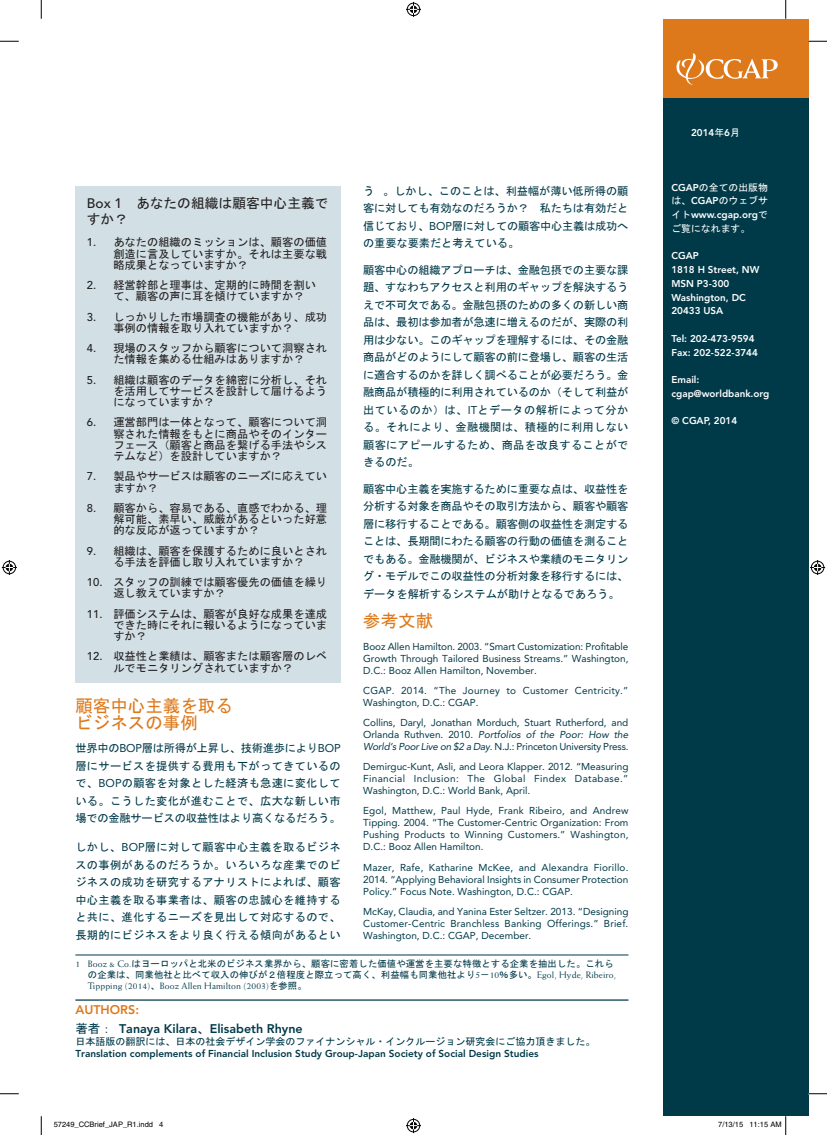
<style>
.page{position:relative;width:827px;height:1135px;background:#fff}
.page>*{position:absolute;margin:0;border:0;box-sizing:border-box;transform-origin:0 0}
.subhead_1{font:17.5px/17.5px "MS Gothic";color:#de791b}
.body_text{font:17.5px "MS Gothic";color:#de791b}
.t1{font:13.75px/15.9px "MS Gothic";color:#231f20}
.body_text-2{font:800 12.5px "Avenir";color:#003a49}
.body_text-3{font:800 12.5px "Avenir";color:#de791b}
.body_text-4{font:11.25px/17.5px "MS Gothic";letter-spacing:-.01em;color:#003a49;text-align:justify}
.t2{font:11.25px/11.2px "MS Gothic";color:#231f20;text-align:justify}
.bibliography{font:10px/12px "Avenir";color:#003a49;text-align:justify}
.bibliography-2{font:800 10px "Avenir";color:#003a49}
.bibliography-3{font:10px/12px "Avenir";letter-spacing:.02em;color:#003a49}
.bibliography-4{font:10px "MS Gothic";color:#003a49}
.t3{font:800 9.88px/13.8px "Avenir";color:#fff}
.t4{font:9.88px/13.8px "MS Gothic";color:#fff;text-align:justify}
.first_footnote{font:9.38px/11.2px "MS Gothic";letter-spacing:.01em;color:#003a49}
.t5{font:7.5px "Helvetica";color:#000}
.s1{font-family:"Avenir";font-weight:500}
.s2{font-family:"Avenir"}
.s3{font-style:italic}
.s4{font-family:"Weiss"}
.s5{font-family:"MS Gothic";font-weight:400}
.s6{font-family:"Avenir";font-weight:800}
</style>
<div class="page">
<hr style="left:75px;top:999px;width:553px;height:2px;background:#003a49">
<div style="left:663px;top:86px;width:145px;height:1030px;background:#003a49"></div>
<div style="left:663px;top:19px;width:145px;height:79px;background:#de791b"></div>
<svg style="left:676px;top:54px;width:101px;height:31px"></svg>
<hr style="left:75px;top:955px;width:553px;height:1px;background:#003a49">
<div style="left:76px;top:186px;width:265px;height:497px;background:#d2e0e6"></div>
<svg style="left:0;top:40px;width:19px;height:2px"></svg>
<svg style="left:808px;top:40px;width:19px;height:2px"></svg>
<svg style="left:0;top:1093px;width:19px;height:1px"></svg>
<svg style="left:808px;top:1093px;width:19px;height:1px"></svg>
<svg style="left:40px;top:0;width:2px;height:19px"></svg>
<svg style="left:40px;top:1116px;width:2px;height:19px"></svg>
<svg style="left:785px;top:0;width:1px;height:19px"></svg>
<svg style="left:406px;top:2px;width:15px;height:15px"></svg>
<svg style="left:406px;top:1118px;width:15px;height:15px"></svg>
<svg style="left:2px;top:560px;width:15px;height:15px"></svg>
<svg style="left:810px;top:560px;width:15px;height:15px"></svg>
<svg style="left:785px;top:1116px;width:1px;height:19px"></svg>
<p class="t1" style="left:87px;top:195px;width:243px"><span class="s1">Box 1</span>　あなたの組織は顧客中心主義ですか？</p>
<p class="t2" style="left:113px;top:237px;width:215px;text-indent:-27px"><span class="s1">1.</span> あなたの組織のミッションは、顧客の価値創造に言及していますか。それは主要な戦略成果となっていますか？</p>
<p class="t2" style="left:113px;top:279px;width:204px;text-indent:-27px"><span class="s1">2.</span> 経営幹部と理事は、定期的に時間を割いて、顧客の声に耳を傾けていますか？</p>
<p class="t2" style="left:113px;top:311px;width:215px;text-indent:-27px"><span class="s1">3.</span> しっかりした市場調査の機能があり、成功事例の情報を取り入れていますか？</p>
<p class="t2" style="left:87px;top:342px;width:242px;text-align:center"><span class="s1">4.</span> 現場のスタッフから顧客について洞察された情報を集める仕組みはありますか？</p>
<p class="t2" style="left:113px;top:374px;width:215px;text-indent:-27px"><span class="s1">5.</span> 組織は顧客のデータを綿密に分析し、それを活用してサービスを設計して届けるようになっていますか？</p>
<p class="t2" style="left:113px;top:417px;width:215px;text-indent:-27px"><span class="s1">6.</span> 運営部門は一体となって、顧客について洞察された情報をもとに商品やそのインターフェース（顧客と商品を繋げる手法やシステムなど）を設計していますか？</p>
<p class="t2" style="left:113px;top:471px;width:215px;text-indent:-27px"><span class="s1">7.</span> 製品やサービスは顧客のニーズに応えていますか？</p>
<p class="t2" style="left:113px;top:502px;width:215px;text-indent:-27px"><span class="s1">8.</span> 顧客から、容易である、直感でわかる、理解可能、素早い、威厳があるといった好意的な反応が返っていますか？</p>
<p class="t2" style="left:87px;top:545px;width:242px;text-align:center"><span class="s1">9.</span> 組織は、顧客を保護するために良いとされる手法を評価し取り入れていますか？</p>
<p class="t2" style="left:113px;top:576px;width:215px;text-indent:-27px"><span class="s1">10.</span> スタッフの訓練では顧客優先の価値を繰り返し教えていますか？</p>
<p class="t2" style="left:113px;top:608px;width:215px;text-indent:-27px"><span class="s1">11.</span> 評価システムは、顧客が良好な成果を達成できた時にそれに報いるようになっていますか？</p>
<p class="t2" style="left:113px;top:651px;width:215px;text-indent:-27px"><span class="s1">12.</span> 収益性と業績は、顧客または顧客層のレベルでモニタリングされていますか？</p>
<p class="subhead_1" style="left:75px;top:696px;width:159px">顧客中心主義を取るビジネスの事例</p>
<p class="body_text-4" style="left:75px;top:739px;width:267px">世界中の<span class="s2">BOP</span>層は所得が上昇し、技術進歩により<span class="s2">BOP</span>層にサービスを提供する費用も下がってきているので、<span class="s2">BOP</span>の顧客を対象とした経済も急速に変化している。こうした変化が進むことで、広大な新しい市場での金融サービスの収益性はより高くなるだろう。</p>
<p class="body_text-4" style="left:75px;top:838px;width:267px">しかし、<span class="s2">BOP</span>層に対して顧客中心主義を取るビジネスの事例があるのだろうか。いろいろな産業でのビジネスの成功を研究するアナリストによれば、顧客中心主義を取る事業者は、顧客の忠誠心を維持すると共に、進化するニーズを見出して対応するので、長期的にビジネスをより良く行える傾向があるとい</p>
<p class="body_text-4" style="left:363px;top:182px;width:267px">う 。しかし、このことは、利益幅が薄い低所得の顧客に対しても有効なのだろうか？　私たちは有効だと信じており、<span class="s2">BOP</span>層に対しての顧客中心主義は成功への重要な要素だと考えている。</p>
<p class="body_text-4" style="left:363px;top:261px;width:267px">顧客中心の組織アプローチは、金融包摂での主要な課題、すなわちアクセスと利用のギャップを解決するうえで不可欠である。金融包摂のための多くの新しい商品は、最初は参加者が急速に増えるのだが、実際の利用は少ない。このギャップを理解するには、その金融商品がどのようにして顧客の前に登場し、顧客の生活に適合するのかを詳しく調べることが必要だろう。金融商品が積極的に利用されているのか（そして利益が出ているのか）は、<span class="s2">IT</span>とデータの解析によって分かる。それにより、金融機関は、積極的に利用しない顧客にアピールするため、商品を改良することができるのだ。</p>
<p class="body_text-4" style="left:363px;top:480px;width:267px">顧客中心主義を実施するために重要な点は、収益性を分析する対象を商品やその取引方法から、顧客や顧客層に移行することである。顧客側の収益性を測定することは、長期間にわたる顧客の行動の価値を測ることでもある。金融機関が、ビジネスや業績のモニタリング・モデルでこの収益性の分析対象を移行するには、データを解析するシステムが助けとなるであろう。</p>
<p class="body_text" style="left:363px;top:612px;width:71px">参考文献</p>
<p class="bibliography" style="left:363px;top:641px;width:267px">Booz Allen Hamilton. 2003. “Smart Customization: Profitable Growth Through Tailored Business Streams.” Washington, D.C.: Booz Allen Hamilton, November.</p>
<p class="bibliography-3" style="left:363px;top:685px;width:267px">CGAP. 2014. “The Journey to Customer Centricity.”<br>Washington, D.C.: CGAP.</p>
<p class="bibliography" style="left:363px;top:717px;width:267px">Collins, Daryl, Jonathan Morduch, Stuart Rutherford, and Orlanda Ruthven. 2010. <span class="s3">Portfolios of the Poor: How the World’s Poor Live on $2 a Day</span>. N.J.: Princeton University Press.</p>
<p class="bibliography" style="left:363px;top:761px;width:267px">Demirguc-Kunt, Asli, and Leora Klapper. 2012. “Measuring Financial Inclusion: The Global Findex Database.” Washington, D.C.: World Bank, April.</p>
<p class="bibliography" style="left:363px;top:805px;width:267px">Egol, Matthew, Paul Hyde, Frank Ribeiro, and Andrew Tipping. 2004. “The Customer-Centric Organization: From Pushing Products to Winning Customers.” Washington, D.C.: Booz Allen Hamilton.</p>
<p class="bibliography" style="left:363px;top:861px;width:267px">Mazer, Rafe, Katharine McKee, and Alexandra Fiorillo.<br>2014. “Applying Behavioral Insights in Consumer Protection Policy.” Focus Note. Washington, D.C.: CGAP.</p>
<p class="bibliography" style="left:363px;top:905px;width:267px">McKay, Claudia, and Yanina Ester Seltzer. 2013. “Designing Customer-Centric Branchless Banking Offerings.” Brief.<br>Washington, D.C.: CGAP, December.</p>
<p class="first_footnote" style="left:88px;top:957px;width:529px;text-indent:-12px"><span class="s4">1 Booz &amp; Co.</span>はヨーロッパと北米のビジネス業界から、顧客に密着した価値や運営を主要な特徴とする企業を抽出した。これらの企業は、同業他社と比べて収入の伸びが２倍程度と際立って高く、利益幅も同業他社より<span class="s4">5</span>－<span class="s4">10</span>％多い。<span class="s4">Egol, Hyde, Ribeiro,<br>Tippping (2014)</span>、<span class="s4">Booz Allen Hamilton (2003)</span>を参照。</p>
<p class="body_text-3" style="left:75px;top:1002px;width:65px">AUTHORS:</p>
<p class="body_text-2" style="left:75px;top:1021px;width:229px"><span class="s5">著者：</span> Tanaya Kilara<span class="s5">、</span>Elisabeth Rhyne</p>
<p class="bibliography-4" style="left:75px;top:1036px;width:522px">日本語版の翻訳には、日本の社会デザイン学会のファイナンシャル・インクルージョン研究会にご協力頂きました。</p>
<p class="bibliography-2" style="left:75px;top:1047px;width:464px">Translation complements of Financial Inclusion Study Group-Japan Society of Social Design Studies</p>
<p class="t3" style="left:671px;top:125px;width:70px"><span class="s5">　</span> 2014<span class="s5">年</span>6<span class="s5">月</span></p>
<p class="t4" style="left:671px;top:180px;width:98px"><span class="s6">CGAP</span>の全ての出版物は、<span class="s6">CGAP</span>のウェブサイト<span class="s6">www.cgap.org</span>でご覧になれます。</p>
<p class="t3" style="left:671px;top:249px;width:29px">CGAP</p>
<p class="t3" style="left:671px;top:263px;width:89px">1818 H Street, NW</p>
<p class="t3" style="left:671px;top:276px;width:59px">MSN P3-300</p>
<p class="t3" style="left:671px;top:290px;width:76px">Washington, DC<br>20433 USA</p>
<p class="t3" style="left:671px;top:331px;width:85px">Tel: 202-473-9594</p>
<p class="t3" style="left:671px;top:345px;width:88px">Fax: 202-522-3744</p>
<p class="t3" style="left:671px;top:373px;width:29px">Email:</p>
<p class="t3" style="left:671px;top:386px;width:99px">cgap@worldbank.org</p>
<p class="t3" style="left:671px;top:414px;width:67px">© CGAP, 2014</p>
<p class="t5" style="left:54px;top:1120px;width:111px">57249_CCBrief_JAP_R1.indd 4</p>
<p class="t5" style="left:718px;top:1120px;width:65px">7/13/15 11:15 AM</p>
</div>
